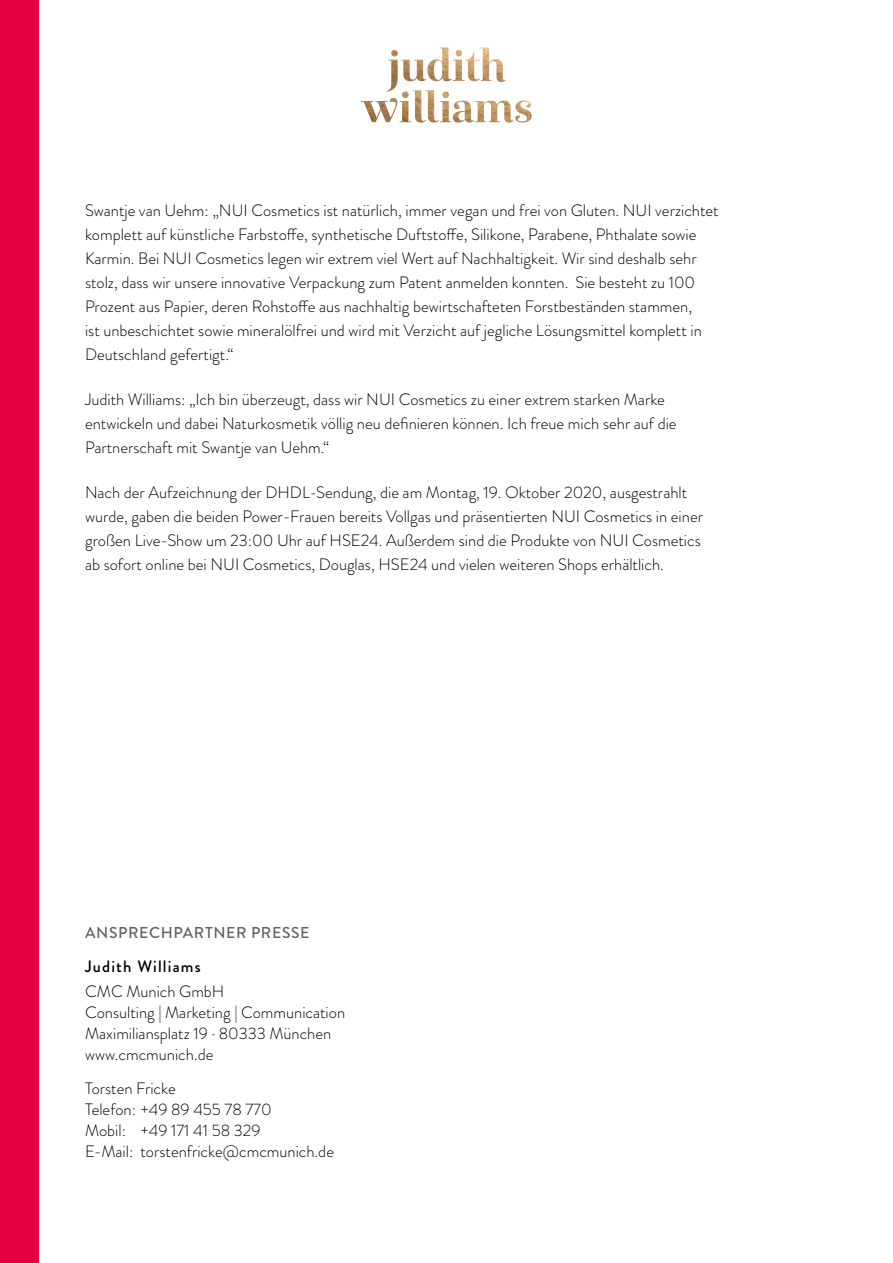
<style>
.page{position:relative;width:893px;height:1263px;background:#fff}
.page>*{position:absolute;margin:0;border:0;box-sizing:border-box;transform-origin:0 0}
.t1{font:300 16.5px/24px "Brandon Grotesque";color:#000}
.t2{font:500 16.5px "Brandon Grotesque";letter-spacing:.07em;color:#000}
.t3{font:500 15.75px "Brandon Grotesque";letter-spacing:.04em;color:#646363}
</style>
<div class="page">
<svg style="left:388px;top:47px;width:118px;height:43px"></svg>
<img style="left:361px;top:90px;width:171px;height:33px">
<div style="left:0;top:0;width:38px;height:1263px;background:#e50043"></div>
<p class="t1" style="left:85px;top:198px;width:635px">Swantje van Uehm: „NUI Cosmetics ist natürlich, immer vegan und frei von Gluten. NUI verzichtet komplett auf künstliche Farbstoffe, synthetische Duftstoffe, Silikone, Parabene, Phthalate sowie Karmin. Bei NUI Cosmetics legen wir extrem viel Wert auf Nachhaltigkeit. Wir sind deshalb sehr stolz, dass wir unsere innovative Verpackung zum Patent anmelden konnten. Sie besteht zu 100<br>Prozent aus Papier, deren Rohstoffe aus nachhaltig bewirtschafteten Forstbeständen stammen,<br>ist unbeschichtet sowie mineralölfrei und wird mit Verzicht auf jegliche Lösungsmittel komplett in Deutschland gefertigt.“</p>
<p class="t1" style="left:85px;top:387px;width:593px">Judith Williams: „Ich bin überzeugt, dass wir NUI Cosmetics zu einer extrem starken Marke entwickeln und dabei Naturkosmetik völlig neu definieren können. Ich freue mich sehr auf die<br>Partnerschaft mit Swantje van Uehm.“</p>
<p class="t1" style="left:85px;top:481px;width:620px">Nach der Aufzeichnung der DHDL-Sendung, die am Montag, 19. Oktober 2020, ausgestrahlt wurde, gaben die beiden Power-Frauen bereits Vollgas und präsentierten NUI Cosmetics in einer großen Live-Show um 23:00 Uhr auf HSE24. Außerdem sind die Produkte von NUI Cosmetics ab sofort online bei NUI Cosmetics, Douglas, HSE24 und vielen weiteren Shops erhältlich.</p>
<p class="t3" style="left:85px;top:921px;width:226px">ANSPRECHPARTNER PRESSE</p>
<p class="t2" style="left:85px;top:954px;width:117px">Judith Williams</p>
<p class="t1" style="left:85px;top:981px;width:262px;line-height:21px">CMC Munich GmbH<br>Consulting | Marketing | Communication<br>Maximiliansplatz 19 · 80333 München www.cmcmunich.de</p>
<p class="t1" style="left:85px;top:1077px;width:250px;line-height:21px">Torsten Fricke<br>Telefon: +49 89 455 78 770<br>Mobil: +49 171 41 58 329<br>E-Mail: torstenfricke@cmcmunich.de</p>
</div>
